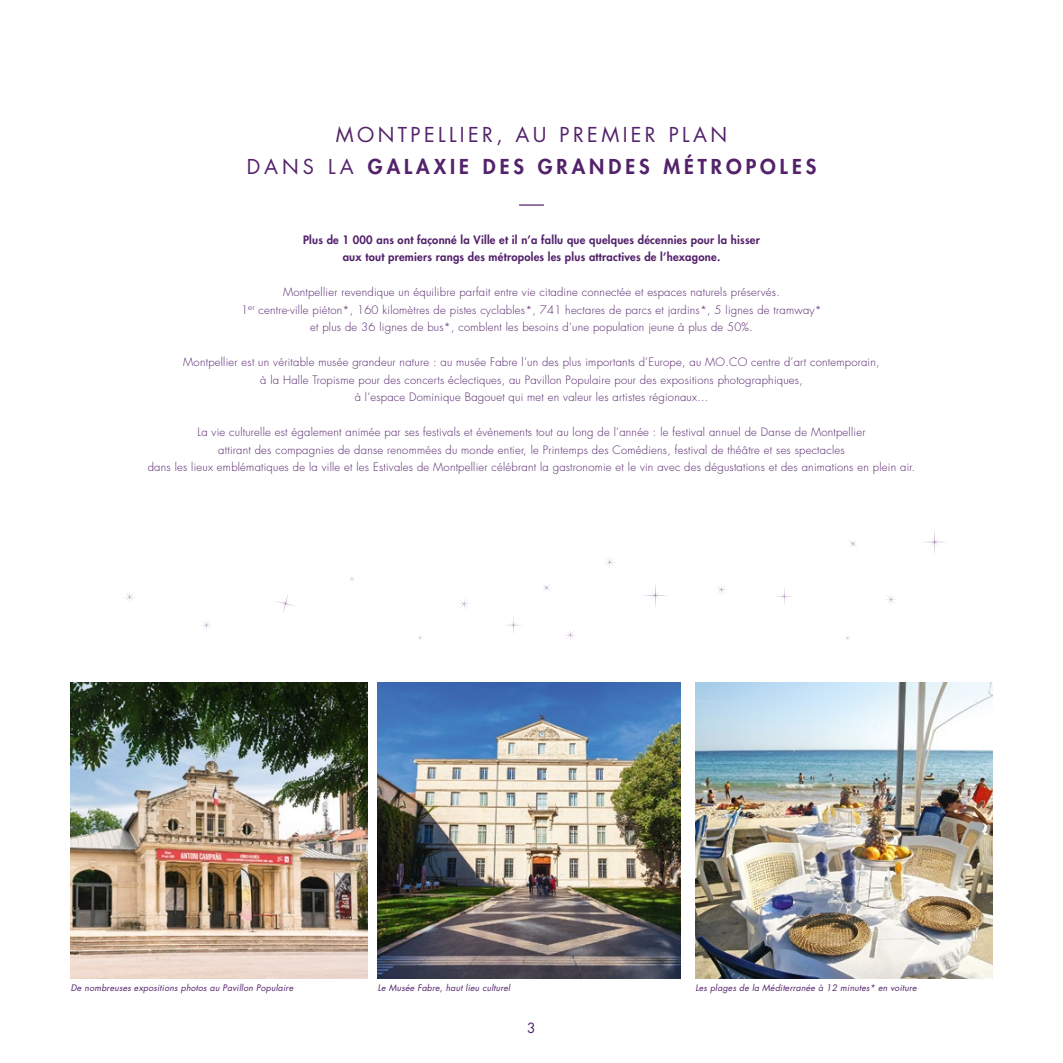
<style>
.page{position:relative;width:1063px;height:1063px;background:#fff}
.page>*{position:absolute;margin:0;border:0;box-sizing:border-box;transform-origin:0 0}
.t1{font:20px/31.2px "Futura Std";letter-spacing:.17em;color:#53226b;text-align:center}
.t2{font:13.75px "Futura Std";color:#53226b}
.t3{font:300 11.25px/17.5px "Futura Std";letter-spacing:.02em;color:#53226b;text-align:center}
.t4{font:800 11.25px/17.5px "Futura Std";letter-spacing:.02em;color:#53226b;text-align:center}
.t5{font:italic 8.75px "Futura Std";letter-spacing:.02em;color:#53226b}
.s1{font-weight:800}
</style>
<div class="page">
<img style="left:71px;top:682px;width:296px;height:297px">
<img style="left:696px;top:682px;width:296px;height:297px">
<img style="left:378px;top:682px;width:302px;height:297px">
<svg style="left:716px;top:585px;width:11px;height:10px"></svg>
<svg style="left:459px;top:599px;width:10px;height:10px"></svg>
<svg style="left:125px;top:592px;width:10px;height:10px"></svg>
<svg style="left:202px;top:620px;width:9px;height:10px"></svg>
<svg style="left:418px;top:635px;width:5px;height:5px"></svg>
<svg style="left:350px;top:577px;width:4px;height:4px"></svg>
<svg style="left:605px;top:557px;width:10px;height:10px"></svg>
<svg style="left:886px;top:595px;width:10px;height:9px"></svg>
<svg style="left:565px;top:630px;width:10px;height:10px"></svg>
<svg style="left:644px;top:584px;width:23px;height:23px"></svg>
<svg style="left:924px;top:530px;width:21px;height:24px"></svg>
<svg style="left:276px;top:594px;width:19px;height:19px"></svg>
<svg style="left:506px;top:617px;width:15px;height:16px"></svg>
<svg style="left:776px;top:588px;width:17px;height:17px"></svg>
<svg style="left:543px;top:584px;width:8px;height:8px"></svg>
<svg style="left:849px;top:540px;width:8px;height:7px"></svg>
<hr style="left:519px;top:204px;width:25px;height:2px;background:#53226b">
<h1 class="t1" style="left:247px;top:120px;width:571px">MONTPELLIER, AU PREMIER PLAN<br>DANS LA <span class="s1">GALAXIE DES GRANDES MÉTROPOLES</span></h1>
<p class="t4" style="left:303px;top:231px;width:458px">Plus de 1 000 ans ont façonné la Ville et il n’a fallu que quelques décennies pour la hisser aux tout premiers rangs des métropoles les plus attractives de l’hexagone.</p>
<p class="t3" style="left:241px;top:284px;width:582px">Montpellier revendique un équilibre parfait entre vie citadine connectée et espaces naturels préservés.<br>1<sup>er</sup> centre-ville piéton*, 160 kilomètres de pistes cyclables*, 741 hectares de parcs et jardins*, 5 lignes de tramway* et plus de 36 lignes de bus*, comblent les besoins d’une population jeune à plus de 50%.</p>
<p class="t3" style="left:183px;top:354px;width:698px">Montpellier est un véritable musée grandeur nature : au musée Fabre l’un des plus importants d’Europe, au MO.CO centre d’art contemporain, à la Halle Tropisme pour des concerts éclectiques, au Pavillon Populaire pour des expositions photographiques,<br>à l’espace Dominique Bagouet qui met en valeur les artistes régionaux...</p>
<p class="t3" style="left:148px;top:424px;width:769px">La vie culturelle est également animée par ses festivals et événements tout au long de l’année : le festival annuel de Danse de Montpellier<br>attirant des compagnies de danse renommées du monde entier, le Printemps des Comédiens, festival de théâtre et ses spectacles<br>dans les lieux emblématiques de la ville et les Estivales de Montpellier célébrant la gastronomie et le vin avec des dégustations et des animations en plein air.</p>
<p class="t5" style="left:71px;top:983px;width:224px">De nombreuses expositions photos au Pavillon Populaire</p>
<p class="t5" style="left:378px;top:983px;width:134px">Le Musée Fabre, haut lieu culturel</p>
<p class="t5" style="left:695px;top:983px;width:223px">Les plages de la Méditerranée à 12 minutes* en voiture</p>
<p class="t2" style="left:527px;top:1019px;width:10px">3</p>
</div>
